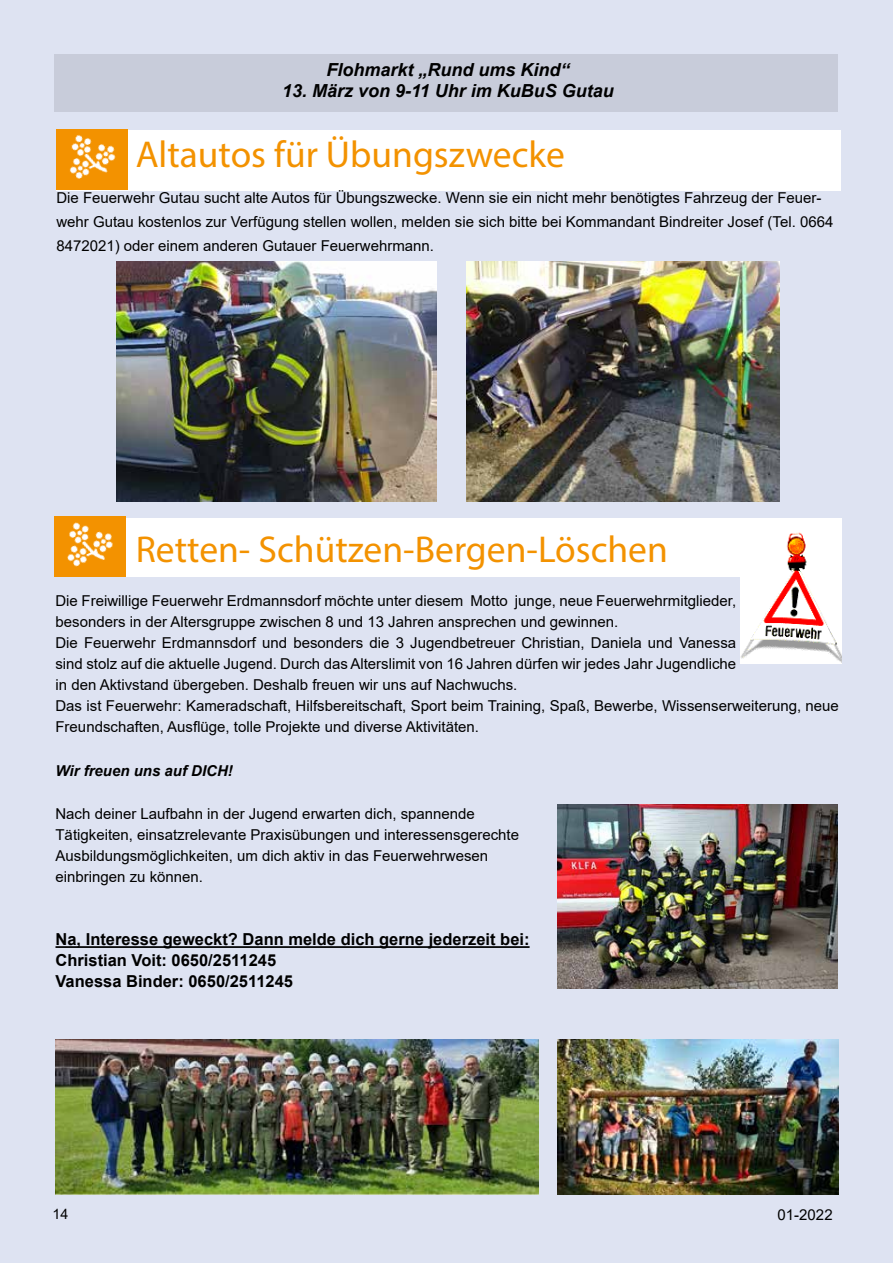
<style>
.page{position:relative;width:893px;height:1263px;background:#dee3f2}
.page>*{position:absolute;margin:0;border:0;box-sizing:border-box;transform-origin:0 0}
.t1{font:37.5px "Myriad Pro";color:#f39200}
.t2{font:italic 700 18px "Arial";color:#000}
.t3{font:700 16.5px/21px "Arial";color:#000}
.t4{font:15px/21px "Arial";color:#000}
.t5{font:italic 700 15px "Arial";color:#000}
.t6{font:14.25px "Arial";color:#000}
</style>
<div class="page">
<div style="left:54px;top:518px;width:785px;height:59px;background:#fff"></div>
<div style="left:54px;top:517px;width:71px;height:60px;background:#f39200"></div>
<img style="left:54px;top:516px;width:69px;height:51px">
<hr style="left:55px;top:946px;width:475px;height:2px;background:#000">
<img style="left:741px;top:519px;width:100px;height:144px">
<img style="left:55px;top:1039px;width:484px;height:155px">
<img style="left:557px;top:804px;width:280px;height:185px">
<img style="left:116px;top:261px;width:320px;height:241px">
<div style="left:56px;top:131px;width:785px;height:60px;background:#fff"></div>
<div style="left:56px;top:129px;width:72px;height:60px;background:#f39200"></div>
<img style="left:69px;top:135px;width:47px;height:44px">
<img style="left:467px;top:261px;width:313px;height:241px">
<img style="left:557px;top:1040px;width:282px;height:154px">
<div style="left:54px;top:54px;width:783px;height:58px;background:#c8ccda"></div>
<p class="t2" style="left:326px;top:57px;width:245px">Flohmarkt „Rund ums Kind“</p>
<p class="t2" style="left:282px;top:79px;width:333px">13. März von 9-11 Uhr im KuBuS Gutau</p>
<h1 class="t1" style="left:136px;top:131px;width:431px">Altautos für Übungszwecke</h1>
<p class="t4" style="left:56px;top:186px;width:779px;line-height:24px">Die Feuerwehr Gutau sucht alte Autos für Übungszwecke. Wenn sie ein nicht mehr benötigtes Fahrzeug der Feuer&shy;wehr Gutau kostenlos zur Verfügung stellen wollen, melden sie sich bitte bei Kommandant Bindreiter Josef (Tel. 0664<br>8472021) oder einem anderen Gutauer Feuerwehrmann.</p>
<h1 class="t1" style="left:136px;top:526px;width:534px">Retten- Schützen-Bergen-Löschen</h1>
<p class="t4" style="left:55px;top:590px;width:785px">Die Freiwillige Feuerwehr Erdmannsdorf möchte unter diesem Motto junge, neue Feuerwehrmitglieder,<br>besonders in der Altersgruppe zwischen 8 und 13 Jahren ansprechen und gewinnen.<br>Die Feuerwehr Erdmannsdorf und besonders die 3 Jugendbetreuer Christian, Daniela und Vanessa<br>sind stolz auf die aktuelle Jugend. Durch das Alterslimit von 16 Jahren dürfen wir jedes Jahr Jugendliche<br>in den Aktivstand übergeben. Deshalb freuen wir uns auf Nachwuchs.<br>Das ist Feuerwehr: Kameradschaft, Hilfsbereitschaft, Sport beim Training, Spaß, Bewerbe, Wissenserweiterung, neue Freundschaften, Ausflüge, tolle Projekte und diverse Aktivitäten.</p>
<p class="t5" style="left:55px;top:760px;width:179px">Wir freuen uns auf DICH!</p>
<p class="t4" style="left:55px;top:803px;width:465px">Nach deiner Laufbahn in der Jugend erwarten dich, spannende Tätigkeiten, einsatzrelevante Praxisübungen und interessensgerechte Ausbildungsmöglichkeiten, um dich aktiv in das Feuerwehrwesen einbringen zu können.</p>
<p class="t3" style="left:55px;top:929px;width:476px">Na, Interesse geweckt? Dann melde dich gerne jederzeit bei:<br>Christian Voit: 0650/2511245<br>Vanessa Binder: 0650/2511245</p>
<p class="t6" style="left:53px;top:1204px;width:17px">14</p>
<p class="t4" style="left:778px;top:1204px;width:57px">01-2022</p>
</div>
